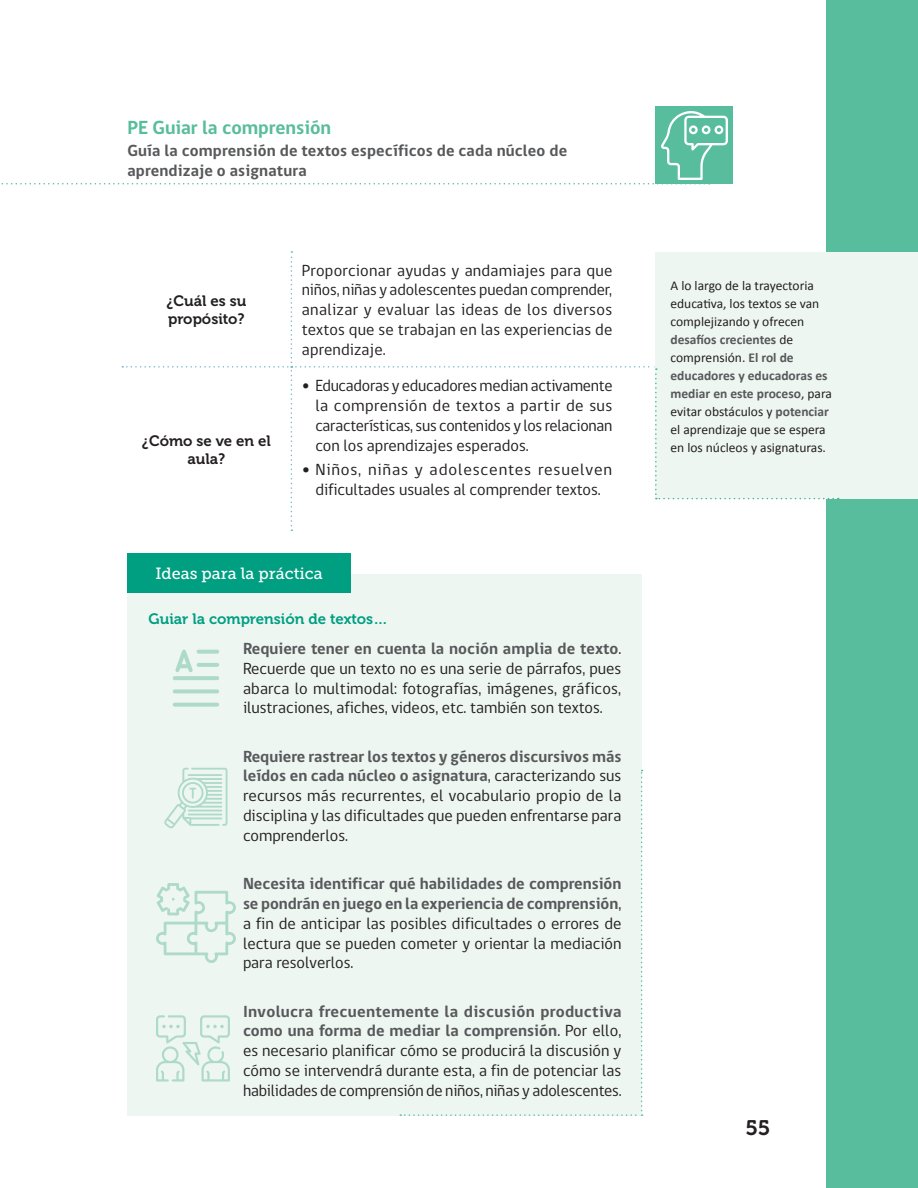
<style>
.page{position:relative;width:918px;height:1188px;background:#fff}
.page>*{position:absolute;margin:0;border:0;box-sizing:border-box;transform-origin:0 0}
.t1{font:21px "Museo 700";color:#231f20}
.texto{font:700 19.5px "gob CL";color:#58bd9c}
.titulo_1{font:16.5px/19.8px "gob CL";color:#231f20;text-align:justify}
.texto-2{font:700 16.5px/19.5px "gob CL";letter-spacing:.01em;color:#57585a}
.T2{font:16.2px "Museo Slab 500";color:#fff}
.titulo_1-2{font:15px/18px "Museo 700";color:#231f20}
.titulo_1-3{font:15px "Museo 700";color:#009f81}
.titulo_1-4{font:13.5px/18px "Calibri";color:#231f20}
.s1{font-family:"Calibri"}
.s2{font-weight:700;color:#57585a}
</style>
<div class="page">
<div style="left:656px;top:106px;width:78px;height:78px;background:#58bd9c"></div>
<svg style="left:1px;top:110px;width:727px;height:74px"></svg>
<div style="left:128px;top:574px;width:514px;height:542px;background:#eef6f2"></div>
<div style="left:128px;top:553px;width:223px;height:39px;background:#009f81"></div>
<svg style="left:400px;top:770px;width:243px;height:346px"></svg>
<div style="left:826px;top:0;width:92px;height:1188px;background:#58bd9c"></div>
<svg style="left:164px;top:768px;width:64px;height:61px"></svg>
<svg style="left:173px;top:689px;width:46px;height:4px"></svg>
<svg style="left:172px;top:703px;width:47px;height:4px"></svg>
<svg style="left:173px;top:650px;width:46px;height:30px"></svg>
<svg style="left:156px;top:883px;width:80px;height:80px"></svg>
<svg style="left:156px;top:1015px;width:74px;height:67px"></svg>
<div style="left:655px;top:252px;width:263px;height:247px;background:#eef6f2"></div>
<svg style="left:122px;top:251px;width:717px;height:280px"></svg>
<p class="texto" style="left:128px;top:114px;width:205px">PE Guiar la comprensión</p>
<p class="texto-2" style="left:128px;top:141px;width:441px">Guía la comprensión de textos específicos de cada núcleo de aprendizaje o asignatura</p>
<p class="titulo_1-2" style="left:166px;top:292px;width:82px">¿Cuál es su propósito?</p>
<p class="titulo_1-2" style="left:142px;top:432px;width:130px;text-align:center">¿Cómo se ve en el aula?</p>
<p class="titulo_1" style="left:302px;top:261px;width:312px">Proporcionar ayudas y andamiajes para que niños, niñas y adolescentes puedan comprender, analizar y evaluar las ideas de los diversos textos que se trabajan en las experiencias de aprendizaje.</p>
<p class="titulo_1" style="left:315px;top:376px;width:299px;text-indent:-14px"><span class="s1">•</span> Educadoras y educadores median activamente la comprensión de textos a partir de sus características, sus contenidos y los relacionan con los aprendizajes esperados.</p>
<p class="titulo_1" style="left:302px;top:460px;width:312px;text-align:center"><span class="s1">•</span> Niños, niñas y adolescentes resuelven dificultades usuales al comprender textos.</p>
<p class="T2" style="left:156px;top:564px;width:169px">Ideas para la práctica</p>
<p class="titulo_1-3" style="left:148px;top:610px;width:241px">Guiar la comprensión de textos…</p>
<p class="titulo_1" style="left:243px;top:639px;width:380px"><span class="s2">Requiere tener en cuenta la noción amplia de texto</span>.<br>Recuerde que un texto no es una serie de párrafos, pues abarca lo multimodal: fotografías, imágenes, gráficos, ilustraciones, afiches, videos, etc. también son textos.</p>
<p class="titulo_1" style="left:243px;top:747px;width:380px"><span class="s2">Requiere rastrear los textos y géneros discursivos más leídos en cada núcleo o asignatura</span>, caracterizando sus recursos más recurrentes, el vocabulario propio de la disciplina y las dificultades que pueden enfrentarse para comprenderlos.</p>
<p class="titulo_1" style="left:243px;top:874px;width:380px"><span class="s2">Necesita identificar qué habilidades de comprensión se pondrán en juego en la experiencia de comprensión</span>, a fin de anticipar las posibles dificultades o errores de lectura que se pueden cometer y orientar la mediación para resolverlos.</p>
<p class="titulo_1" style="left:243px;top:1002px;width:380px"><span class="s2">Involucra frecuentemente la discusión productiva como una forma de mediar la comprensión</span>. Por ello, es necesario planificar cómo se producirá la discusión y cómo se intervendrá durante esta, a fin de potenciar las habilidades de comprensión de niños, niñas y adolescentes.</p>
<p class="titulo_1-4" style="left:670px;top:277px;width:163px">A lo largo de la trayectoria educativa, los textos se van complejizando y ofrecen <span class="s2">desafíos crecientes</span> de comprensión. <span class="s2">El rol de educadores y educadoras es mediar en este proceso</span>, para evitar obstáculos y <span class="s2">potenciar </span>el aprendizaje que se espera en los núcleos y asignaturas.</p>
<p class="t1" style="left:745px;top:1116px;width:26px">55</p>
</div>
